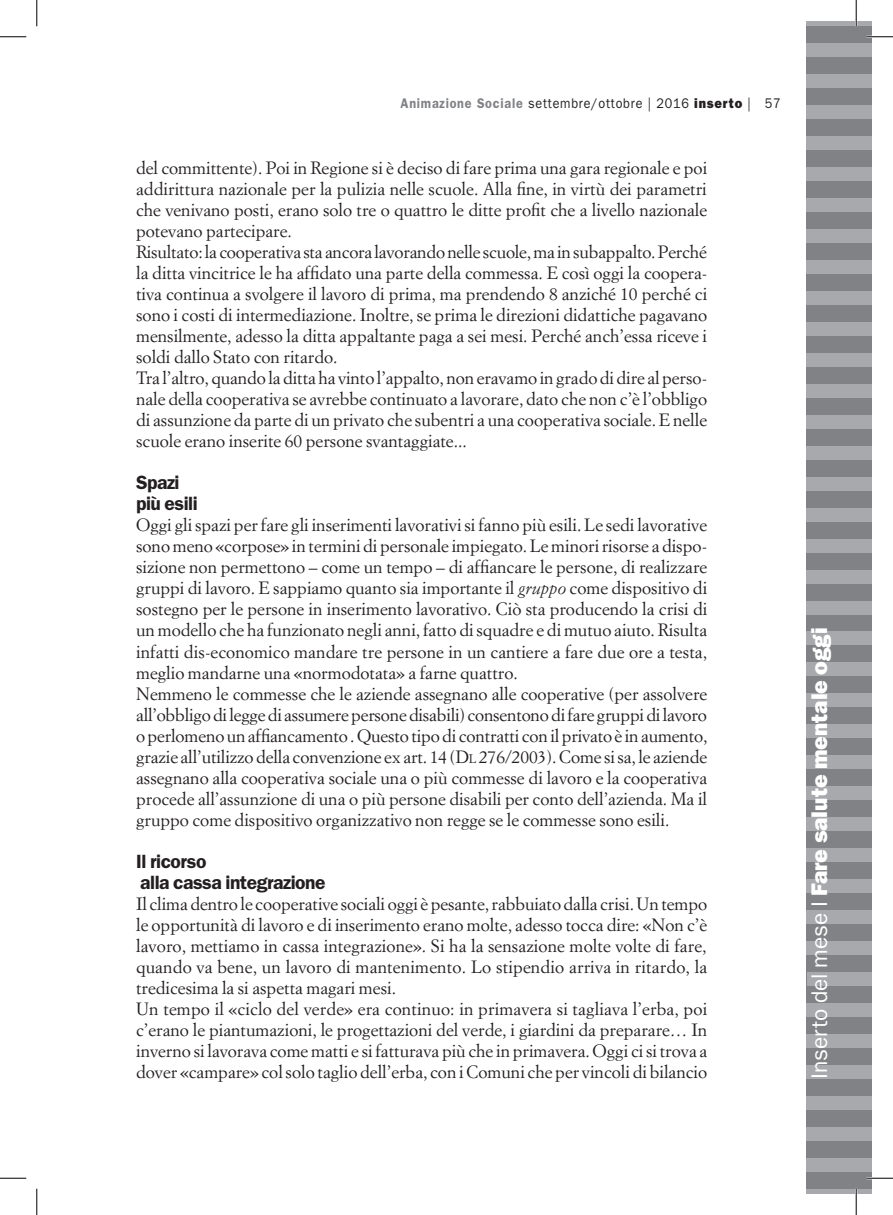
<style>
.page{position:relative;width:893px;height:1215px;background:#fff}
.page>*{position:absolute;margin:0;border:0;box-sizing:border-box;transform-origin:0 0}
.t1{font:22.75px "ITC Franklin Gothic Std Hvy";color:#fff}
.Titolo_B{font:600 19.25px "ITC Franklin Gothic Std";letter-spacing:-.025em;color:#231f20}
.Testo_base{font:17.5px/21px "Simoncini Garamond Std";color:#231f20;text-align:justify}
.t2{font:14px "ITC Franklin Gothic Std";letter-spacing:.06em;color:#231f20;scale:.9 1}
.s1{font-weight:600;color:#808285}
.s2{font-family:"ITC Franklin Gothic Std Hvy"}
.s3{font-style:italic}
.s4{font-style:inherit}
.s5{font-size:12.25px}
.s6{font-family:"ITC Franklin Gothic Std"}
</style>
<div class="page">
<div style="left:806px;top:22px;width:64px;height:1171px;background:#808285"></div>
<hr style="left:806px;top:1189px;width:64px;height:4px;background:#a8a9ad">
<div style="left:806px;top:1158px;width:64px;height:14px;background:#a8a9ad"></div>
<div style="left:806px;top:1127px;width:64px;height:14px;background:#a8a9ad"></div>
<div style="left:806px;top:1096px;width:64px;height:14px;background:#a8a9ad"></div>
<div style="left:806px;top:724px;width:64px;height:14px;background:#a8a9ad"></div>
<div style="left:806px;top:384px;width:64px;height:13px;background:#a8a9ad"></div>
<div style="left:806px;top:1065px;width:64px;height:14px;background:#a8a9ad"></div>
<div style="left:806px;top:693px;width:64px;height:14px;background:#a8a9ad"></div>
<div style="left:806px;top:353px;width:64px;height:13px;background:#a8a9ad"></div>
<div style="left:806px;top:1034px;width:64px;height:14px;background:#a8a9ad"></div>
<div style="left:806px;top:662px;width:64px;height:14px;background:#a8a9ad"></div>
<div style="left:806px;top:322px;width:64px;height:13px;background:#a8a9ad"></div>
<div style="left:806px;top:1003px;width:64px;height:14px;background:#a8a9ad"></div>
<div style="left:807px;top:972px;width:63px;height:14px;background:#a8a9ad"></div>
<div style="left:806px;top:631px;width:64px;height:14px;background:#a8a9ad"></div>
<div style="left:806px;top:291px;width:64px;height:13px;background:#a8a9ad"></div>
<div style="left:806px;top:941px;width:64px;height:14px;background:#a8a9ad"></div>
<div style="left:806px;top:600px;width:64px;height:14px;background:#a8a9ad"></div>
<div style="left:806px;top:260px;width:64px;height:13px;background:#a8a9ad"></div>
<div style="left:806px;top:910px;width:64px;height:14px;background:#a8a9ad"></div>
<div style="left:806px;top:569px;width:64px;height:14px;background:#a8a9ad"></div>
<div style="left:806px;top:229px;width:64px;height:13px;background:#a8a9ad"></div>
<div style="left:806px;top:879px;width:64px;height:14px;background:#a8a9ad"></div>
<div style="left:806px;top:538px;width:64px;height:14px;background:#a8a9ad"></div>
<div style="left:806px;top:198px;width:64px;height:13px;background:#a8a9ad"></div>
<div style="left:806px;top:848px;width:64px;height:14px;background:#a8a9ad"></div>
<div style="left:806px;top:507px;width:64px;height:14px;background:#a8a9ad"></div>
<div style="left:806px;top:167px;width:64px;height:14px;background:#a8a9ad"></div>
<div style="left:806px;top:817px;width:64px;height:14px;background:#a8a9ad"></div>
<div style="left:806px;top:476px;width:64px;height:14px;background:#a8a9ad"></div>
<div style="left:806px;top:136px;width:64px;height:14px;background:#a8a9ad"></div>
<div style="left:806px;top:786px;width:64px;height:14px;background:#a8a9ad"></div>
<div style="left:806px;top:446px;width:64px;height:13px;background:#a8a9ad"></div>
<div style="left:806px;top:105px;width:64px;height:14px;background:#a8a9ad"></div>
<div style="left:806px;top:43px;width:64px;height:14px;background:#a8a9ad"></div>
<div style="left:806px;top:755px;width:64px;height:14px;background:#a8a9ad"></div>
<div style="left:806px;top:415px;width:64px;height:13px;background:#a8a9ad"></div>
<div style="left:806px;top:74px;width:64px;height:14px;background:#a8a9ad"></div>
<hr style="left:806px;top:22px;width:64px;height:4px;background:#a8a9ad">
<hr style="left:866px;top:36px;width:26px;height:2px;background:#fff">
<hr style="left:866px;top:1177px;width:26px;height:2px;background:#fff">
<hr style="left:854px;top:0;width:2px;height:26px;background:#fff">
<hr style="left:854px;top:1188px;width:2px;height:26px;background:#fff">
<svg style="left:0;top:36px;width:26px;height:1px"></svg>
<svg style="left:866px;top:36px;width:26px;height:1px"></svg>
<svg style="left:0;top:1177px;width:26px;height:1px"></svg>
<svg style="left:866px;top:1177px;width:26px;height:1px"></svg>
<svg style="left:36px;top:0;width:1px;height:26px"></svg>
<svg style="left:36px;top:1188px;width:1px;height:26px"></svg>
<svg style="left:855px;top:0;width:1px;height:26px"></svg>
<svg style="left:855px;top:1188px;width:1px;height:26px"></svg>
<p class="t2" style="left:400px;top:95px;width:390px"><span class="s1">Animazione Sociale</span> settembre/ottobre | 2016 <span class="s2">inserto</span> |</p>
<p class="t2" style="left:764px;top:95px;width:19px">57</p>
<p class="Testo_base" style="left:136px;top:157px;width:572px">del committente). Poi in Regione si è deciso di fare prima una gara regionale e poi addirittura nazionale per la pulizia nelle scuole. Alla fine, in virtù dei parametri che venivano posti, erano solo tre o quattro le ditte profit che a livello nazionale potevano partecipare.</p>
<p class="Testo_base" style="left:136px;top:241px;width:572px">Risultato: la cooperativa sta ancora lavorando nelle scuole, ma in subappalto. Perché la ditta vincitrice le ha affidato una parte della commessa. E così oggi la coopera&shy;tiva continua a svolgere il lavoro di prima, ma prendendo 8 anziché 10 perché ci sono i costi di intermediazione. Inoltre, se prima le direzioni didattiche pagavano mensilmente, adesso la ditta appaltante paga a sei mesi. Perché anch’essa riceve i soldi dallo Stato con ritardo.</p>
<p class="Testo_base" style="left:136px;top:367px;width:572px">Tra l’altro, quando la ditta ha vinto l’appalto, non eravamo in grado di dire al perso&shy;nale della cooperativa se avrebbe continuato a lavorare, dato che non c’è l’obbligo di assunzione da parte di un privato che subentri a una cooperativa sociale. E nelle scuole erano inserite 60 persone svantaggiate...</p>
<p class="Titolo_B" style="left:136px;top:471px;width:45px">Spazi</p>
<p class="Titolo_B" style="left:136px;top:492px;width:63px">più esili</p>
<p class="Testo_base" style="left:136px;top:514px;width:572px">Oggi gli spazi per fare gli inserimenti lavorativi si fanno più esili. Le sedi lavorative sono meno «corpose» in termini di personale impiegato. Le minori risorse a dispo&shy;sizione non permettono – come un tempo – di affiancare le persone, di realizzare gruppi di lavoro. E sappiamo quanto sia importante il <span class="s3">gruppo</span> come dispositivo di sostegno per le persone in inserimento lavorativo. Ciò sta producendo la crisi di un modello che ha funzionato negli anni, fatto di squadre e di mutuo aiuto. Risulta infatti dis-economico mandare tre persone in un cantiere a fare due ore a testa, meglio mandarne una «normodotata» a farne quattro.</p>
<p class="Testo_base" style="left:136px;top:682px;width:572px">Nemmeno le commesse che le aziende assegnano alle cooperative (per assolvere all’obbligo di legge di assumere persone disabili) consentono di fare gruppi di lavoro o perlomeno un affiancamento . Questo tipo di contratti con il privato è in aumento, grazie all’utilizzo della convenzione ex art. 14 (<span class="s4">D</span><span class="s5">l</span> 276/2003). Come si sa, le aziende assegnano alla cooperativa sociale una o più commesse di lavoro e la cooperativa procede all’assunzione di una o più persone disabili per conto dell’azienda. Ma il gruppo come dispositivo organizzativo non regge se le commesse sono esili.</p>
<p class="Titolo_B" style="left:136px;top:849px;width:72px">Il ricorso</p>
<p class="Titolo_B" style="left:140px;top:870px;width:186px">alla cassa integrazione</p>
<p class="Testo_base" style="left:136px;top:892px;width:572px">Il clima dentro le cooperative sociali oggi è pesante, rabbuiato dalla crisi. Un tempo le opportunità di lavoro e di inserimento erano molte, adesso tocca dire: «Non c’è lavoro, mettiamo in cassa integrazione». Si ha la sensazione molte volte di fare, quando va bene, un lavoro di mantenimento. Lo stipendio arriva in ritardo, la tredicesima la si aspetta magari mesi.</p>
<p class="Testo_base" style="left:136px;top:997px;width:572px">Un tempo il «ciclo del verde» era continuo: in primavera si tagliava l’erba, poi c’erano le piantumazioni, le progettazioni del verde, i giardini da preparare… In inverno si lavorava come matti e si fatturava più che in primavera. Oggi ci si trova a dover «campare» col solo taglio dell’erba, con i Comuni che per vincoli di bilancio</p>
<h1 class="t1" style="left:805px;top:1078px;width:453px;rotate:-90deg"><span class="s6">Inserto del mese I</span> Fare salute mentale oggi</h1>
</div>
